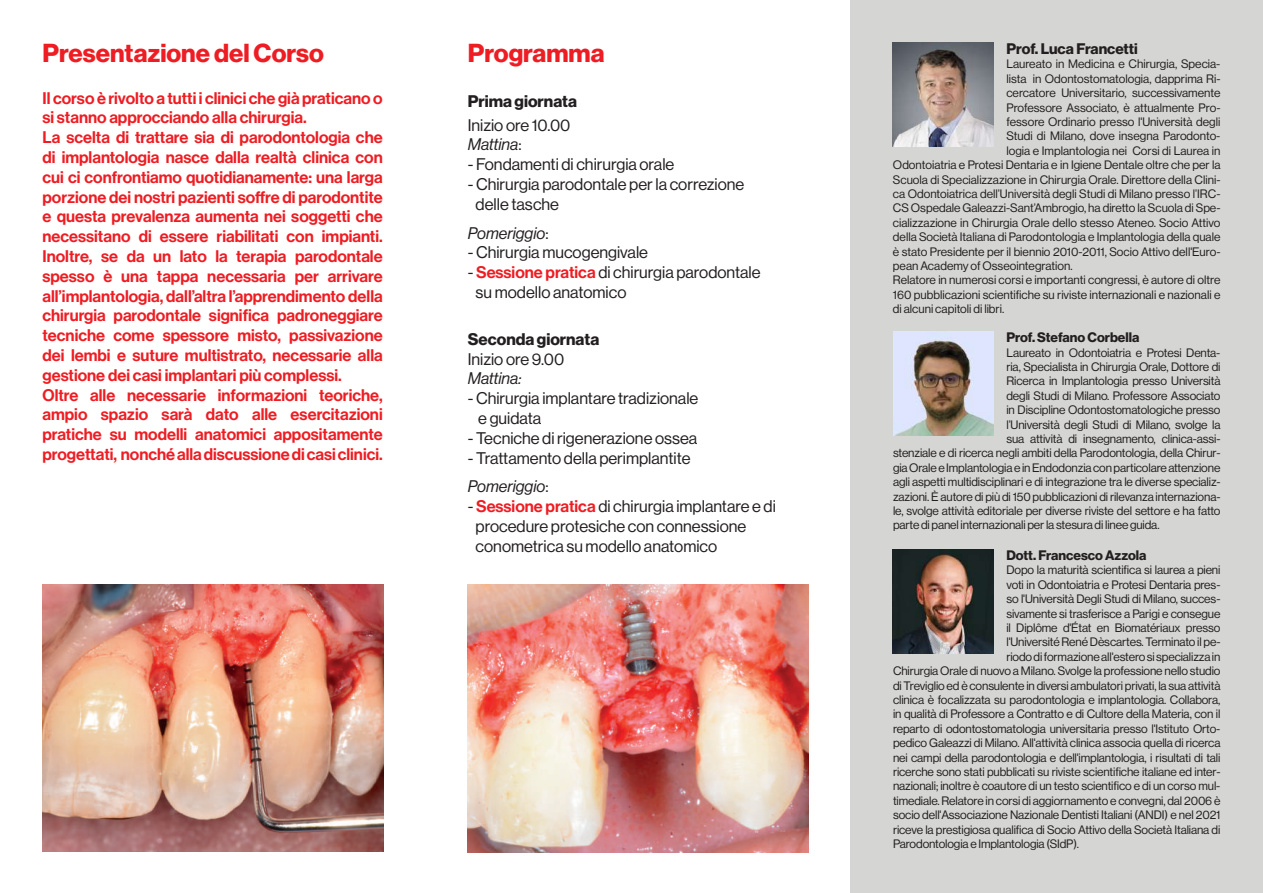
<style>
.page{position:relative;width:1263px;height:893px;background:#fff}
.page>*{position:absolute;margin:0;border:0;box-sizing:border-box;transform-origin:0 0}
.t1{font:25.5px "N Haas Grotesk DS Pro 75 Bd";color:#ee1d23}
.t2{font:16.5px/19.8px "N Haas Grotesk DS Pro 65 Md";color:#ee1d23}
.t3{font:16.5px/19.8px "N Haas Grotesk DS Pro 55 Rg";color:#231f20}
.t4{font:16.5px "N Haas Grotesk DS Pro 56 It";color:#231f20}
.t5{font:16.5px "N Haas Grotesk DS Pro 75 Bd";color:#231f20}
.t6{font:15px "N Haas Grotesk DS Pro 75 Bd";color:#231f20}
.t7{font:13.5px "N Haas Grotesk DS Pro 75 Bd";color:#231f20}
.t8{font:12px "N Haas Grotesk DS Pro 55 Rg";letter-spacing:-.01em;color:#231f20}
.s1{font-family:"N Haas Grotesk DS Pro 55 Rg"}
.s2{font-family:"N Haas Grotesk DS Pro 65 Md";color:#ee1d23}
</style>
<div class="page">
<div style="left:850px;top:0;width:413px;height:893px;background:#d5d5d3"></div>
<img style="left:893px;top:332px;width:101px;height:104px">
<img style="left:893px;top:550px;width:101px;height:104px">
<img style="left:893px;top:43px;width:101px;height:104px">
<img style="left:468px;top:584px;width:340px;height:268px">
<img style="left:43px;top:584px;width:340px;height:267px">
<h1 class="t1" style="left:43px;top:38px;width:283px">Presentazione del Corso</h1>
<p class="t2" style="left:43px;top:88px;width:342px">Il corso è rivolto a tutti i clinici che già praticano o si stanno approcciando alla chirurgia.<br>La scelta di trattare sia di parodontologia che di implantologia nasce dalla realtà clinica con cui ci confrontiamo quotidianamente: una larga porzione dei nostri pazienti soffre di parodontite e questa prevalenza aumenta nei soggetti che necessitano di essere riabilitati con impianti.<br>Inoltre, se da un lato la terapia parodontale spesso è una tappa necessaria per arrivare all’implantologia, dall’altra l’apprendimento della chirurgia parodontale significa padroneggiare tecniche come spessore misto, passivazione dei lembi e suture multistrato, necessarie alla gestione dei casi implantari più complessi.<br>Oltre alle necessarie informazioni teoriche, ampio spazio sarà dato alle esercitazioni pratiche su modelli anatomici appositamente progettati, nonché alla discussione di casi clinici.</p>
<h1 class="t1" style="left:468px;top:38px;width:138px">Programma</h1>
<h2 class="t5" style="left:468px;top:92px;width:111px">Prima giornata</h2>
<h2 class="t3" style="left:468px;top:115px;width:104px">Inizio ore 10.00</h2>
<h2 class="t4" style="left:468px;top:135px;width:55px">Mattina<span class="s1">:</span></h2>
<h2 class="t3" style="left:468px;top:155px;width:208px">- Fondamenti di chirurgia orale</h2>
<h2 class="t3" style="left:476px;top:174px;width:270px;text-indent:-8px">- Chirurgia parodontale per la correzione delle tasche</h2>
<h2 class="t4" style="left:468px;top:223px;width:82px">Pomeriggio<span class="s1">:</span></h2>
<h2 class="t3" style="left:468px;top:243px;width:182px">- Chirurgia mucogengivale</h2>
<h2 class="t3" style="left:476px;top:263px;width:286px;text-indent:-8px">- <span class="s2">Sessione pratica</span> di chirurgia parodontale su modello anatomico</h2>
<h2 class="t5" style="left:468px;top:329px;width:133px">Seconda giornata</h2>
<h2 class="t3" style="left:468px;top:349px;width:98px">Inizio ore 9.00</h2>
<h2 class="t4" style="left:468px;top:369px;width:55px">Mattina:</h2>
<h2 class="t3" style="left:478px;top:389px;width:222px;text-indent:-10px">- Chirurgia implantare tradizionale e guidata</h2>
<h2 class="t3" style="left:468px;top:428px;width:231px">- Tecniche di rigenerazione ossea</h2>
<h2 class="t3" style="left:468px;top:448px;width:224px">- Trattamento della perimplantite</h2>
<h2 class="t4" style="left:468px;top:477px;width:82px">Pomeriggio<span class="s1">:</span></h2>
<h2 class="t3" style="left:476px;top:497px;width:302px;text-indent:-8px">- <span class="s2">Sessione pratica</span> di chirurgia implantare e di procedure protesiche con connessione conometrica su modello anatomico</h2>
<p class="t6" style="left:1006px;top:40px;width:133px">Prof. Luca Francetti</p>
<p class="t8" style="left:1006px;top:57px;width:215px">Laureato in Medicina e Chirurgia, Specia-</p>
<p class="t8" style="left:1006px;top:72px;width:216px">lista in Odontostomatologia, dapprima Ri-</p>
<p class="t8" style="left:1006px;top:86px;width:216px">cercatore Universitario, successivamente</p>
<p class="t8" style="left:1006px;top:101px;width:216px">Professore Associato, è attualmente Pro-</p>
<p class="t8" style="left:1006px;top:115px;width:216px">fessore Ordinario presso l'Università degli</p>
<p class="t8" style="left:1006px;top:129px;width:215px">Studi di Milano, dove insegna Parodonto-</p>
<p class="t8" style="left:1006px;top:144px;width:216px">logia e Implantologia nei Corsi di Laurea in</p>
<p class="t8" style="left:893px;top:158px;width:329px">Odontoiatria e Protesi Dentaria e in Igiene Dentale oltre che per la</p>
<p class="t8" style="left:893px;top:173px;width:329px">Scuola di Specializzazione in Chirurgia Orale. Direttore della Clini-</p>
<p class="t8" style="left:893px;top:187px;width:329px">ca Odontoiatrica dell’Università degli Studi di Milano presso l’IRC-</p>
<p class="t8" style="left:893px;top:201px;width:329px">CS Ospedale Galeazzi-Sant’Ambrogio, ha diretto la Scuola di Spe-</p>
<p class="t8" style="left:893px;top:216px;width:329px">cializzazione in Chirurgia Orale dello stesso Ateneo. Socio Attivo</p>
<p class="t8" style="left:893px;top:230px;width:329px">della Società Italiana di Parodontologia e Implantologia della quale</p>
<p class="t8" style="left:893px;top:245px;width:329px">è stato Presidente per il biennio 2010-2011, Socio Attivo dell'Euro-</p>
<p class="t8" style="left:893px;top:259px;width:181px">pean Academy of Osseointegration.</p>
<p class="t8" style="left:893px;top:273px;width:329px">Relatore in numerosi corsi e importanti congressi, è autore di oltre</p>
<p class="t8" style="left:893px;top:288px;width:329px">160 pubblicazioni scientifiche su riviste internazionali e nazionali e</p>
<p class="t8" style="left:893px;top:302px;width:113px">di alcuni capitoli di libri.</p>
<p class="t7" style="left:1006px;top:329px;width:134px">Prof. Stefano Corbella</p>
<p class="t8" style="left:1006px;top:346px;width:215px">Laureato in Odontoiatria e Protesi Denta-</p>
<p class="t8" style="left:1006px;top:360px;width:215px">ria, Specialista in Chirurgia Orale, Dottore di</p>
<p class="t8" style="left:1006px;top:374px;width:215px">Ricerca in Implantologia presso Università</p>
<p class="t8" style="left:1006px;top:389px;width:215px">degli Studi di Milano. Professore Associato</p>
<p class="t8" style="left:1006px;top:403px;width:215px">in Discipline Odontostomatologiche presso</p>
<p class="t8" style="left:1006px;top:418px;width:215px">l’Università degli Studi di Milano, svolge la</p>
<p class="t8" style="left:1006px;top:432px;width:215px">sua attività di insegnamento, clinica-assi-</p>
<p class="t8" style="left:893px;top:446px;width:329px">stenziale e di ricerca negli ambiti della Parodontologia, della Chirur-</p>
<p class="t8" style="left:893px;top:461px;width:329px">gia Orale e Implantologia e in Endodonzia con particolare attenzione</p>
<p class="t8" style="left:893px;top:475px;width:329px">agli aspetti multidisciplinari e di integrazione tra le diverse specializ-</p>
<p class="t8" style="left:893px;top:490px;width:329px">zazioni. È autore di più di 150 pubblicazioni di rilevanza internaziona-</p>
<p class="t8" style="left:893px;top:504px;width:329px">le, svolge attività editoriale per diverse riviste del settore e ha fatto</p>
<p class="t8" style="left:893px;top:518px;width:268px">parte di panel internazionali per la stesura di linee guida.</p>
<p class="t7" style="left:1006px;top:547px;width:142px">Dott. Francesco Azzola</p>
<p class="t8" style="left:1006px;top:563px;width:216px">Dopo la maturità scientifica si laurea a pieni</p>
<p class="t8" style="left:1006px;top:578px;width:216px">voti in Odontoiatria e Protesi Dentaria pres-</p>
<p class="t8" style="left:1006px;top:592px;width:216px">so l'Università Degli Studi di Milano, succes-</p>
<p class="t8" style="left:1006px;top:607px;width:215px">sivamente si trasferisce a Parigi e consegue</p>
<p class="t8" style="left:1006px;top:621px;width:216px">il Diplôme d'État en Biomatériaux presso</p>
<p class="t8" style="left:1006px;top:635px;width:216px">l'Université René Dèscartes. Terminato il pe-</p>
<p class="t8" style="left:1006px;top:650px;width:216px">riodo di formazione all'estero si specializza in</p>
<p class="t8" style="left:893px;top:664px;width:329px">Chirurgia Orale di nuovo a Milano. Svolge la professione nello studio</p>
<p class="t8" style="left:893px;top:679px;width:329px">di Treviglio ed è consulente in diversi ambulatori privati, la sua attività</p>
<p class="t8" style="left:893px;top:693px;width:329px">clinica è focalizzata su parodontologia e implantologia. Collabora,</p>
<p class="t8" style="left:893px;top:707px;width:329px">in qualità di Professore a Contratto e di Cultore della Materia, con il</p>
<p class="t8" style="left:893px;top:722px;width:329px">reparto di odontostomatologia universitaria presso l'Istituto Orto-</p>
<p class="t8" style="left:893px;top:736px;width:329px">pedico Galeazzi di Milano. All'attività clinica associa quella di ricerca</p>
<p class="t8" style="left:893px;top:751px;width:329px">nei campi della parodontologia e dell'implantologia, i risultati di tali</p>
<p class="t8" style="left:893px;top:765px;width:329px">ricerche sono stati pubblicati su riviste scientifiche italiane ed inter-</p>
<p class="t8" style="left:893px;top:779px;width:329px">nazionali; inoltre è coautore di un testo scientifico e di un corso mul-</p>
<p class="t8" style="left:893px;top:794px;width:329px">timediale. Relatore in corsi di aggiornamento e convegni, dal 2006 è</p>
<p class="t8" style="left:893px;top:808px;width:329px">socio dell'Associazione Nazionale Dentisti Italiani (ANDI) e nel 2021</p>
<p class="t8" style="left:893px;top:823px;width:329px">riceve la prestigiosa qualifica di Socio Attivo della Società Italiana di</p>
<p class="t8" style="left:893px;top:837px;width:188px">Parodontologia e Implantologia (SIdP).</p>
</div>
